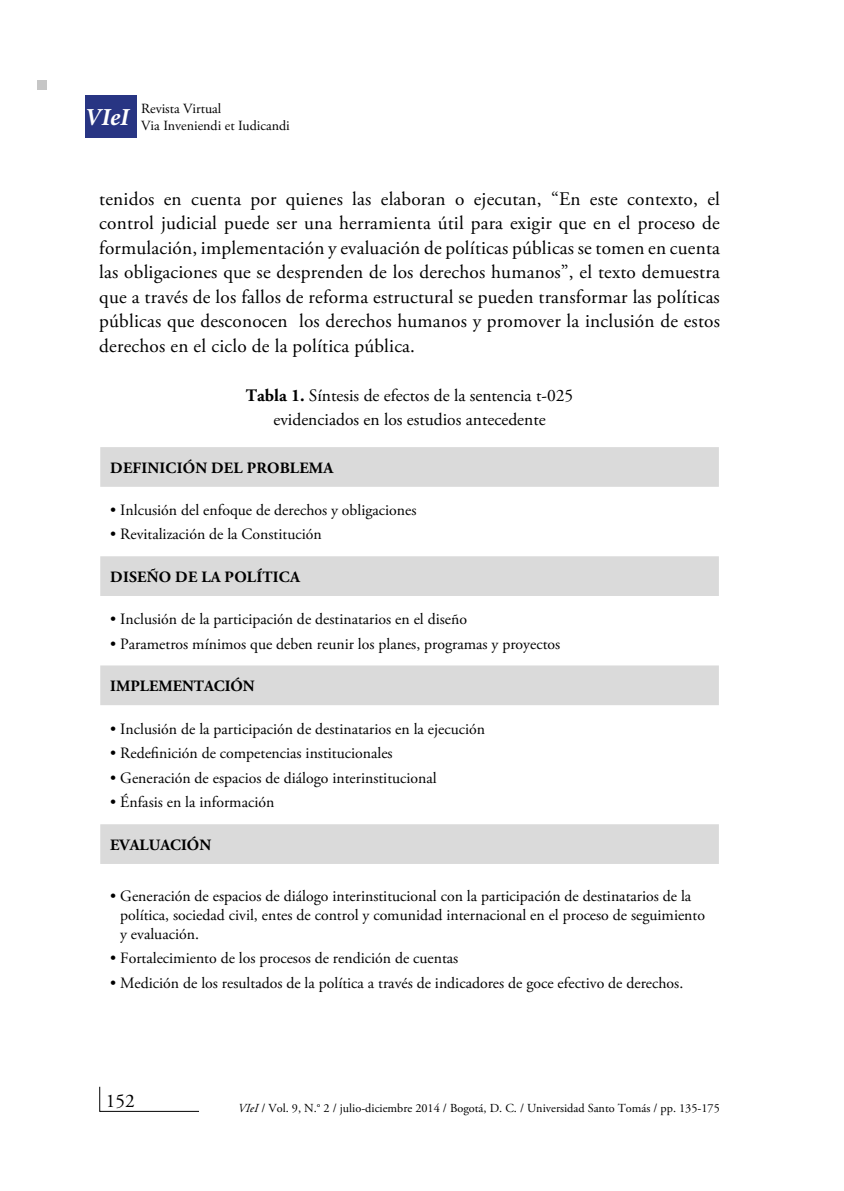
<style>
.page{position:relative;width:844px;height:1191px;background:#fff}
.page>*{position:absolute;margin:0;border:0;box-sizing:border-box;transform-origin:0 0}
.t1{font:19.25px/24.5px "Adobe Garamond Pro";letter-spacing:.01em;color:#000;text-align:justify}
.t2{font:17.5px/24.5px "Adobe Garamond Pro";color:#000;text-align:center}
.t3{font:15.75px/19.2px "Adobe Garamond Pro";color:#000}
.t4{font:700 15.75px "Adobe Garamond Pro";letter-spacing:.015em;color:#000}
.t5{font:14px/17.3px "Adobe Garamond Pro";color:#000}
.t6{font:12.25px "Adobe Garamond Pro";color:#000}
.s1{font-weight:700}
.s2{font-style:italic}
</style>
<div class="page">
<svg style="left:99px;top:1086px;width:100px;height:26px"></svg>
<div style="left:37px;top:81px;width:9px;height:9px;background:#c6c6c6"></div>
<div style="left:85px;top:95px;width:51px;height:43px;background:#283583"></div>
<svg style="left:100px;top:447px;width:618px;height:417px"></svg>
<p class="t5" style="left:85px;top:100px;width:206px;text-indent:56px">Revista Virtual<br><sup>VIeI</sup> Via Inveniendi et Iudicandi</p>
<p class="t1" style="left:99px;top:187px;width:622px">tenidos en cuenta por quienes las elaboran o ejecutan, “En este contexto, el control judicial puede ser una herramienta útil para exigir que en el proceso de formulación, implementación y evaluación de políticas públicas se tomen en cuenta las obligaciones que se desprenden de los derechos humanos”, el texto demuestra que a través de los fallos de reforma estructural se pueden transformar las políticas públicas que desconocen los derechos humanos y promover la inclusión de estos derechos en el ciclo de la política pública.</p>
<p class="t2" style="left:246px;top:383px;width:329px"><span class="s1">Tabla 1.</span> Síntesis de efectos de la sentencia t-025 evidenciados en los estudios antecedente</p>
<p class="t4" style="left:110px;top:458px;width:224px">DEFINICIÓN DEL PROBLEMA</p>
<p class="t3" style="left:110px;top:501px;width:308px">• Inlcusión del enfoque de derechos y obligaciones</p>
<p class="t3" style="left:110px;top:525px;width:213px">• Revitalización de la Constitución</p>
<p class="t4" style="left:110px;top:567px;width:191px">DISEÑO DE LA POLÍTICA</p>
<p class="t3" style="left:110px;top:610px;width:358px">• Inclusión de la participación de destinatarios en el diseño</p>
<p class="t3" style="left:110px;top:634px;width:451px">• Parametros mínimos que deben reunir los planes, programas y proyectos</p>
<p class="t4" style="left:110px;top:677px;width:146px">IMPLEMENTACIÓN</p>
<p class="t3" style="left:110px;top:720px;width:376px">• Inclusión de la participación de destinatarios en la ejecución</p>
<p class="t3" style="left:110px;top:744px;width:284px">• Redefinición de competencias institucionales</p>
<p class="t3" style="left:110px;top:768px;width:328px">• Generación de espacios de diálogo interinstitucional</p>
<p class="t3" style="left:110px;top:792px;width:166px">• Énfasis en la información</p>
<p class="t4" style="left:110px;top:835px;width:102px">EVALUACIÓN</p>
<p class="t3" style="left:120px;top:886px;width:586px;text-indent:-10px">• Generación de espacios de diálogo interinstitucional con la participación de destinatarios de la política, sociedad civil, entes de control y comunidad internacional en el proceso de seguimiento y evaluación.</p>
<p class="t3" style="left:110px;top:949px;width:349px">• Fortalecimiento de los procesos de rendición de cuentas</p>
<p class="t3" style="left:110px;top:973px;width:574px">• Medición de los resultados de la política a través de indicadores de goce efectivo de derechos.</p>
<p class="t1" style="left:106px;top:1089px;width:30px">152</p>
<p class="t6" style="left:238px;top:1100px;width:483px"><span class="s2">VIeI</span> / Vol. 9, N.° 2 / julio-diciembre 2014 / Bogotá, D. C. / Universidad Santo Tomás / pp. 135-175</p>
</div>
